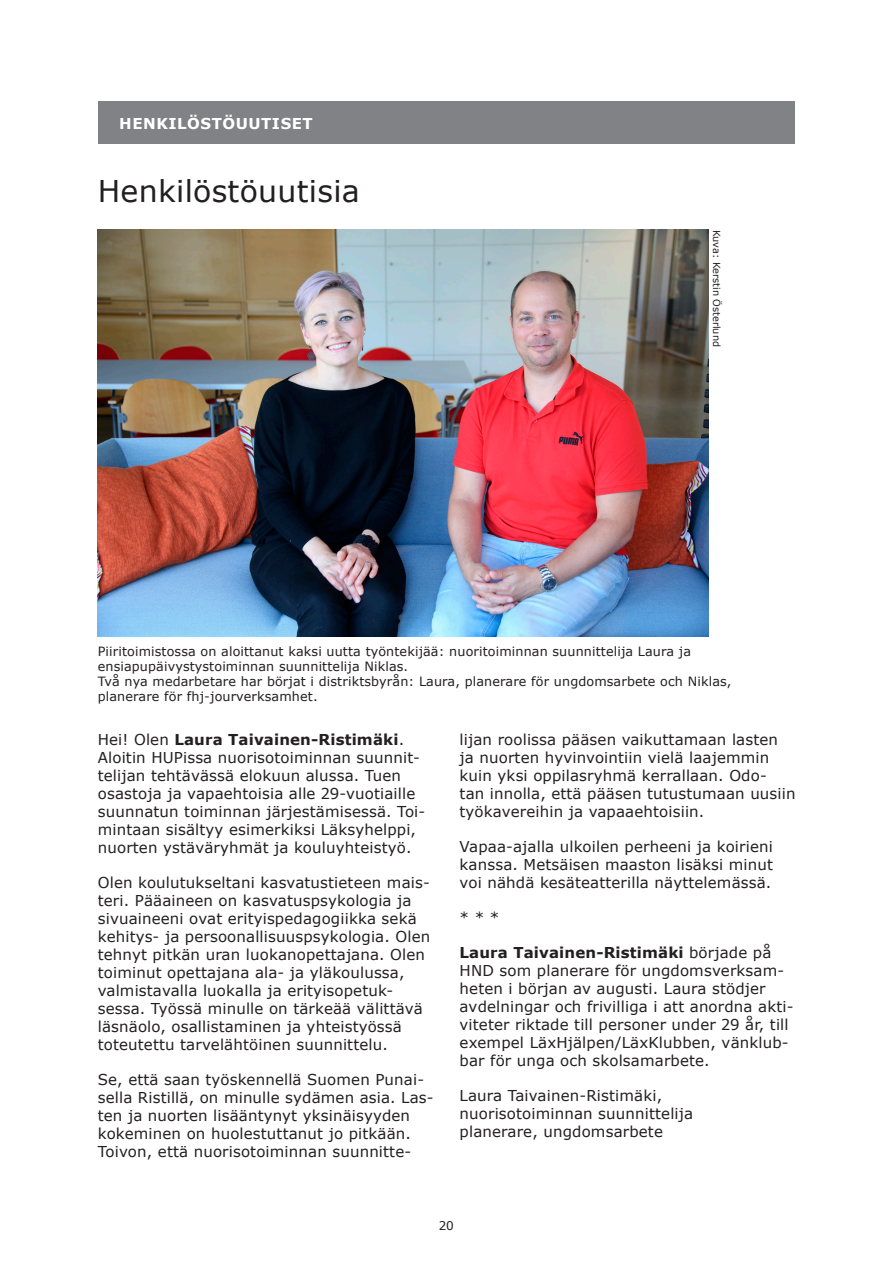
<style>
.page{position:relative;width:893px;height:1263px;background:#fff}
.page>*{position:absolute;margin:0;border:0;box-sizing:border-box;transform-origin:0 0}
.t1{font:30px "Verdana";letter-spacing:.01em;color:#231f20}
.t2{font:15px/18px "Verdana";letter-spacing:.01em;color:#231f20}
.t3{font:700 15px "Verdana";letter-spacing:.035em;color:#fff}
.t4{font:12.75px/15px "Verdana";letter-spacing:.01em;color:#231f20}
.t5{font:12px "Verdana";color:#231f20}
.t6{font:9.75px "Verdana";color:#231f20}
.s1{font-weight:700}
</style>
<div class="page">
<div style="left:98px;top:101px;width:696px;height:43px;background:#808285"></div>
<img style="left:98px;top:230px;width:610px;height:406px">
<p class="t3" style="left:119px;top:112px;width:195px">HENKILÖSTÖUUTISET</p>
<h1 class="t1" style="left:98px;top:170px;width:264px">Henkilöstöuutisia</h1>
<p class="t6" style="left:724px;top:230px;width:119px;rotate:90deg">Kuva: Kerstin Österlund</p>
<p class="t4" style="left:98px;top:644px;width:635px">Piiritoimistossa on aloittanut kaksi uutta työntekijää: nuoritoiminnan suunnittelija Laura ja ensiapupäivystystoiminnan suunnittelija Niklas.<br>Två nya medarbetare har börjat i distriktsbyrån: Laura, planerare för ungdomsarbete och Niklas, planerare för fhj-jourverksamhet.</p>
<p class="t2" style="left:98px;top:730px;width:329px">Hei! Olen <span class="s1">Laura Taivainen-Ristimäki</span>.<br>Aloitin HUPissa nuorisotoiminnan suunnit&shy;telijan tehtävässä elokuun alussa. Tuen osastoja ja vapaehtoisia alle 29-vuotiaille suunnatun toiminnan järjestämisessä. Toi&shy;mintaan sisältyy esimerkiksi Läksyhelppi, nuorten ystäväryhmät ja kouluyhteistyö.</p>
<p class="t2" style="left:98px;top:873px;width:334px">Olen koulutukseltani kasvatustieteen mais&shy;teri. Pääaineen on kasvatuspsykologia ja sivuaineeni ovat erityispedagogiikka sekä kehitys- ja persoonallisuuspsykologia. Olen tehnyt pitkän uran luokanopettajana. Olen toiminut opettajana ala- ja yläkoulussa, valmistavalla luokalla ja erityisopetuk&shy;sessa. Työssä minulle on tärkeää välittävä läsnäolo, osallistaminen ja yhteistyössä toteutettu tarvelähtöinen suunnittelu.</p>
<p class="t2" style="left:98px;top:1070px;width:337px">Se, että saan työskennellä Suomen Punai&shy;sella Ristillä, on minulle sydämen asia. Las&shy;ten ja nuorten lisääntynyt yksinäisyyden kokeminen on huolestuttanut jo pitkään.<br>Toivon, että nuorisotoiminnan suunnitte-</p>
<p class="t2" style="left:460px;top:730px;width:337px">lijan roolissa pääsen vaikuttamaan lasten ja nuorten hyvinvointiin vielä laajemmin kuin yksi oppilasryhmä kerrallaan. Odo-<br>tan innolla, että pääsen tutustumaan uusiin työkavereihin ja vapaaehtoisiin.</p>
<p class="t2" style="left:460px;top:837px;width:315px;text-align:justify">Vapaa-ajalla ulkoilen perheeni ja koirieni kanssa. Metsäisen maaston lisäksi minut voi nähdä kesäteatterilla näyttelemässä.</p>
<p class="t2" style="left:460px;top:908px;width:41px">* * *</p>
<p class="t2" style="left:460px;top:943px;width:335px"><span class="s1">Laura Taivainen-Ristimäki</span> började på HND som planerare för ungdomsverksam&shy;heten i början av augusti. Laura stödjer avdelningar och frivilliga i att anordna akti&shy;viteter riktade till personer under 29 år, till exempel LäxHjälpen/LäxKlubben, vänklub&shy;bar för unga och skolsamarbete.</p>
<p class="t2" style="left:460px;top:1086px;width:235px">Laura Taivainen-Ristimäki, nuorisotoiminnan suunnittelija planerare, ungdomsarbete</p>
<p class="t5" style="left:439px;top:1217px;width:17px">20</p>
</div>
